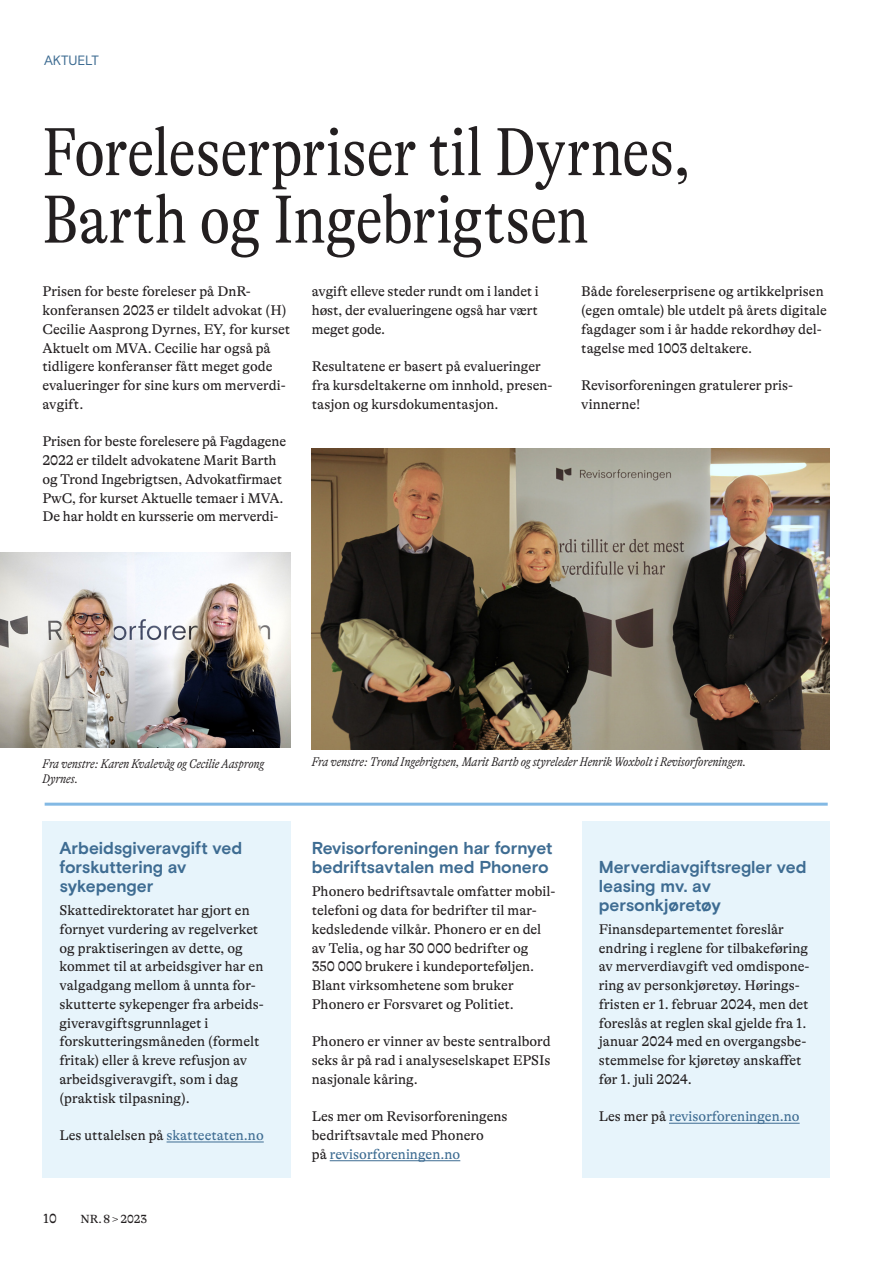
<style>
.page{position:relative;width:893px;height:1263px;background:#fff}
.page>*{position:absolute;margin:0;border:0;box-sizing:border-box;transform-origin:0 0}
.t1{font:300 condensed 69px/67.5px "GT Alpina";letter-spacing:-.015em;color:#231f20}
.t2{font:700 17.25px/18.8px "Basis Grotesque Pro";color:#3e6c92}
.t3{font:14.25px/18.8px "GT Alpina";color:#231f20}
.t4{font:14.25px "GT Alpina";color:#3e6c92}
.t5{font:13.5px "Basis Grotesque Pro";color:#3e6c92}
.t6{font:13.5px "GT Alpina";color:#231f20}
.t7{font:italic 300 condensed 12.75px "GT Alpina";color:#231f20}
.t8{font:12px "GT Alpina";letter-spacing:-.005em;color:#231f20}
.s1{color:#3e6c92}
.s2{color:#231f20}
</style>
<div class="page">
<img style="left:312px;top:448px;width:517px;height:301px">
<img style="left:0;top:552px;width:291px;height:196px">
<div style="left:43px;top:821px;width:248px;height:357px;background:#e7f4fb"></div>
<hr style="left:167px;top:1141px;width:97px;height:1px;background:#3e6c92">
<div style="left:582px;top:821px;width:247px;height:357px;background:#e7f4fb"></div>
<hr style="left:669px;top:1123px;width:131px;height:1px;background:#3e6c92">
<hr style="left:45px;top:803px;width:783px;height:3px;background:#83b9e4">
<hr style="left:330px;top:1160px;width:130px;height:1px;background:#3e6c92">
<p class="t5" style="left:44px;top:53px;width:9px">AKTUELT</p>
<h1 class="t1" style="left:42px;top:119px;width:651px">Foreleserpriser til Dyrnes,<br>Barth og Ingebrigtsen</h1>
<p class="t3" style="left:312px;top:282px;width:229px;text-align:justify">avgift elleve steder rundt om i landet i høst, der evalueringene også har vært meget gode.</p>
<p class="t3" style="left:312px;top:357px;width:242px">Resultatene er basert på evalueringer fra kursdeltakerne om innhold, presen&shy;tasjon og kursdokumentasjon.</p>
<p class="t3" style="left:43px;top:282px;width:249px">Prisen for beste foreleser på DnR&shy;konferansen 2023 er tildelt advokat (H)<br>Cecilie Aasprong Dyrnes, EY, for kurset Aktuelt om MVA. Cecilie har også på tidligere konferanser fått meget gode evalueringer for sine kurs om merverdi&shy;avgift.</p>
<p class="t3" style="left:43px;top:432px;width:245px">Prisen for beste forelesere på Fagdagene 2022 er tildelt advokatene Marit Barth og Trond Ingebrigtsen, Advokatfirmaet PwC, for kurset Aktuelle temaer i MVA.<br>De har holdt en kursserie om merverdi-</p>
<p class="t3" style="left:581px;top:282px;width:247px">Både foreleserprisene og artikkelprisen (egen omtale) ble utdelt på årets digitale fagdager som i år hadde rekordhøy del&shy;tagelse med 1003 deltakere.</p>
<p class="t3" style="left:581px;top:376px;width:212px">Revisorforeningen gratulerer pris&shy;vinnerne!</p>
<p class="t7" style="left:43px;top:756px;width:224px">Fra venstre: Karen Kvalevåg og Cecilie Aasprong</p>
<p class="t7" style="left:312px;top:755px;width:436px">Fra venstre: Trond Ingebrigtsen, Marit Barth og styreleder Henrik Woxholt i Revisorforeningen.</p>
<p class="t7" style="left:43px;top:772px;width:37px">Dyrnes.</p>
<p class="t2" style="left:60px;top:840px;width:184px">Arbeidsgiveravgift ved forskuttering av sykepenger</p>
<p class="t3" style="left:60px;top:901px;width:206px">Skattedirektoratet har gjort en fornyet vurdering av regelverket og praktiseringen av dette, og kommet til at arbeidsgiver har en valgadgang mellom å unnta for&shy;skutterte sykepenger fra arbeids&shy;giveravgiftsgrunnlaget i forskutteringsmåneden (formelt fritak) eller å kreve refusjon av arbeidsgiveravgift, som i dag (praktisk tilpasning).</p>
<p class="t3" style="left:60px;top:1126px;width:206px">Les uttalelsen på <span class="s1">skatteetaten.no</span></p>
<p class="t6" style="left:43px;top:1210px;width:15px">10</p>
<p class="t8" style="left:81px;top:1212px;width:68px">NR. 8 &gt; 2023</p>
<p class="t2" style="left:312px;top:840px;width:242px">Revisorforeningen har fornyet bedriftsavtalen med Phonero</p>
<p class="t3" style="left:312px;top:882px;width:245px">Phonero bedriftsavtale omfatter mobil&shy;telefoni og data for bedrifter til mar&shy;kedsledende vilkår. Phonero er en del av Telia, og har 30 000 bedrifter og<br>350 000 brukere i kundeporteføljen.<br>Blant virksomhetene som bruker Phonero er Forsvaret og Politiet.</p>
<p class="t3" style="left:312px;top:1032px;width:241px;text-align:justify">Phonero er vinner av beste sentralbord seks år på rad i analyseselskapet EPSIs nasjonale kåring.</p>
<p class="t3" style="left:312px;top:1107px;width:197px">Les mer om Revisorforeningens bedriftsavtale med Phonero<br>på <span class="s1">revisorforeningen.no</span></p>
<p class="t2" style="left:599px;top:858px;width:209px">Merverdiavgiftsregler ved leasing mv. av personkjøretøy</p>
<p class="t3" style="left:599px;top:920px;width:212px">Finansdepartementet foreslår endring i reglene for tilbakeføring av merverdiavgift ved omdispone&shy;ring av personkjøretøy. Hørings&shy;fristen er 1. februar 2024, men det foreslås at reglen skal gjelde fra 1. januar 2024 med en overgangsbe&shy;stemmelse for kjøretøy anskaffet før 1. juli 2024.</p>
<p class="t4" style="left:599px;top:1109px;width:202px"><span class="s2">Les mer på</span> revisorforeningen.no</p>
</div>
